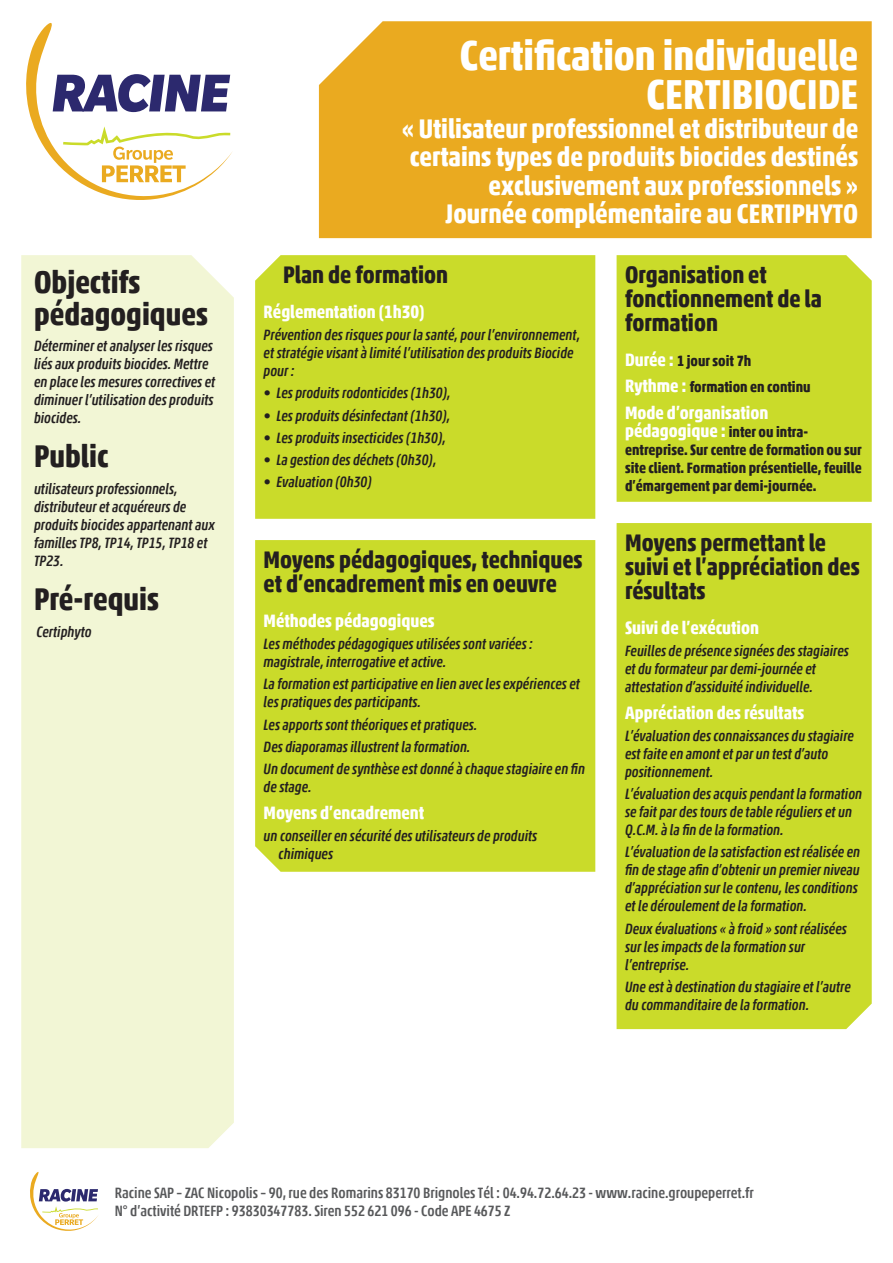
<style>
.page{position:relative;width:893px;height:1263px;background:#fff}
.page>*{position:absolute;margin:0;border:0;box-sizing:border-box;transform-origin:0 0}
.t1{font:700 condensed 42px/39px "Akko Pro";color:#fff;text-align:right}
.t2{font:700 condensed 31.5px/31.5px "Akko Pro";color:#231f20}
.t3{font:700 condensed 27px/28.5px "Akko Pro";color:#fff;text-align:right}
.t4{font:700 condensed 24px/24px "Akko Pro";color:#231f20}
.t5{font:700 condensed 18px "Akko Pro";color:#fff}
.t6{font:italic 500 condensed 15px/18px "Akko Pro";color:#231f20}
.t7{font:700 condensed 15px/18px "Akko Pro";color:#231f20}
.t8{font:500 condensed 15px/18px "Akko Pro";color:#57585a}
.s1{font-size:18px;color:#fff}
</style>
<div class="page">
<svg style="left:26px;top:22px;width:206px;height:178px"></svg>
<svg style="left:30px;top:1172px;width:68px;height:59px"></svg>
<div style="left:617px;top:523px;width:255px;height:506px;background:#cadb2a"></div>
<div style="left:255px;top:540px;width:340px;height:332px;background:#cadb2a"></div>
<div style="left:617px;top:255px;width:255px;height:247px;background:#cadb2a"></div>
<div style="left:255px;top:255px;width:340px;height:264px;background:#cadb2a"></div>
<div style="left:21px;top:255px;width:213px;height:893px;background:#f2f6d5"></div>
<div style="left:319px;top:21px;width:553px;height:217px;background:#eaaa20"></div>
<h2 class="t2" style="left:34px;top:266px;width:175px">Objectifs pédagogiques</h2>
<p class="t6" style="left:34px;top:337px;width:183px">Déterminer et analyser les risques liés aux produits biocides. Mettre en place les mesures correctives et diminuer l’utilisation des produits biocides.</p>
<h2 class="t2" style="left:34px;top:441px;width:76px">Public</h2>
<p class="t6" style="left:34px;top:480px;width:182px">utilisateurs professionnels, distributeur et acquéreurs de produits biocides appartenant aux familles TP8, TP14, TP15, TP18 et<br>TP23.</p>
<h2 class="t2" style="left:34px;top:583px;width:127px">Pré-requis</h2>
<p class="t6" style="left:36px;top:622px;width:57px">Certiphyto</p>
<h1 class="t1" style="left:460px;top:36px;width:400px">Certification individuelle<br>CERTIBIOCIDE</h1>
<h3 class="t3" style="left:402px;top:114px;width:458px">« Utilisateur professionnel et distributeur de certains types de produits biocides destinés exclusivement aux professionnels » Journée complémentaire au CERTIPHYTO</h3>
<h3 class="t4" style="left:283px;top:262px;width:167px">Plan de formation</h3>
<p class="t5" style="left:264px;top:301px;width:163px">Réglementation (1h30)</p>
<p class="t6" style="left:264px;top:326px;width:318px">Prévention des risques pour la santé, pour l’environnement, et stratégie visant à limité l’utilisation des produits Biocide pour :</p>
<p class="t6" style="left:264px;top:384px;width:189px">• Les produits rodonticides (1h30),</p>
<p class="t6" style="left:264px;top:406px;width:188px">• Les produits désinfectant (1h30),</p>
<p class="t6" style="left:264px;top:429px;width:184px">• Les produits insecticides (1h30),</p>
<p class="t6" style="left:264px;top:451px;width:174px">• La gestion des déchets (0h30),</p>
<p class="t6" style="left:264px;top:473px;width:110px">• Evaluation (0h30)</p>
<h3 class="t4" style="left:264px;top:547px;width:320px">Moyens pédagogiques, techniques et d’encadrement mis en oeuvre</h3>
<p class="t5" style="left:264px;top:609px;width:172px">Méthodes pédagogiques</p>
<p class="t6" style="left:264px;top:635px;width:271px">Les méthodes pédagogiques utilisées sont variées : magistrale, interrogative et active.</p>
<p class="t6" style="left:264px;top:675px;width:318px">La formation est participative en lien avec les expériences et les pratiques des participants.</p>
<p class="t6" style="left:264px;top:713px;width:323px;line-height:22.2px">Les apports sont théoriques et pratiques.<br>Des diaporamas illustrent la formation.<br>Un document de synthèse est donné à chaque stagiaire en fin</p>
<p class="t6" style="left:264px;top:778px;width:49px">de stage.</p>
<p class="t5" style="left:264px;top:801px;width:162px">Moyens d’encadrement</p>
<p class="t6" style="left:279px;top:827px;width:260px;text-indent:-15px">un conseiller en sécurité des utilisateurs de produits chimiques</p>
<h3 class="t4" style="left:625px;top:262px;width:198px">Organisation et fonctionnement de la formation</h3>
<p class="t7" style="left:625px;top:347px;width:187px;line-height:26.5px"><span class="s1">Durée :</span> 1 jour soit 7h<br><span class="s1">Rythme :</span> formation en continu</p>
<p class="t5" style="left:625px;top:402px;width:145px">Mode d’organisation</p>
<p class="t7" style="left:625px;top:423px;width:238px"><span class="s1">pédagogique :</span> inter ou intra&shy;entreprise. Sur centre de formation ou sur site client. Formation présentielle, feuille d’émargement par demi-journée.</p>
<h3 class="t4" style="left:625px;top:530px;width:236px">Moyens permettant le suivi et l’appréciation des résultats</h3>
<p class="t5" style="left:625px;top:616px;width:135px">Suivi de l’exécution</p>
<p class="t6" style="left:625px;top:642px;width:225px">Feuilles de présence signées des stagiaires et du formateur par demi-journée et attestation d’assiduité individuelle.</p>
<p class="t5" style="left:625px;top:701px;width:181px">Appréciation des résultats</p>
<p class="t6" style="left:625px;top:727px;width:230px">L’évaluation des connaissances du stagiaire est faite en amont et par un test d’auto positionnement.</p>
<p class="t6" style="left:625px;top:785px;width:239px">L’évaluation des acquis pendant la formation se fait par des tours de table réguliers et un<br>Q.C.M. à la fin de la formation.</p>
<p class="t6" style="left:625px;top:843px;width:236px">L’évaluation de la satisfaction est réalisée en fin de stage afin d’obtenir un premier niveau d’appréciation sur le contenu, les conditions et le déroulement de la formation.</p>
<p class="t6" style="left:625px;top:919px;width:223px">Deux évaluations « à froid » sont réalisées sur les impacts de la formation sur l’entreprise.</p>
<p class="t6" style="left:625px;top:977px;width:227px">Une est à destination du stagiaire et l’autre du commanditaire de la formation.</p>
<p class="t8" style="left:115px;top:1184px;width:640px">Racine SAP – ZAC Nicopolis – 90, rue des Romarins 83170 Brignoles Tél : 04.94.72.64.23 - www.racine.groupeperret.fr<br>N° d’activité DRTEFP : 93830347783. Siren 552 621 096 - Code APE 4675 Z</p>
</div>
